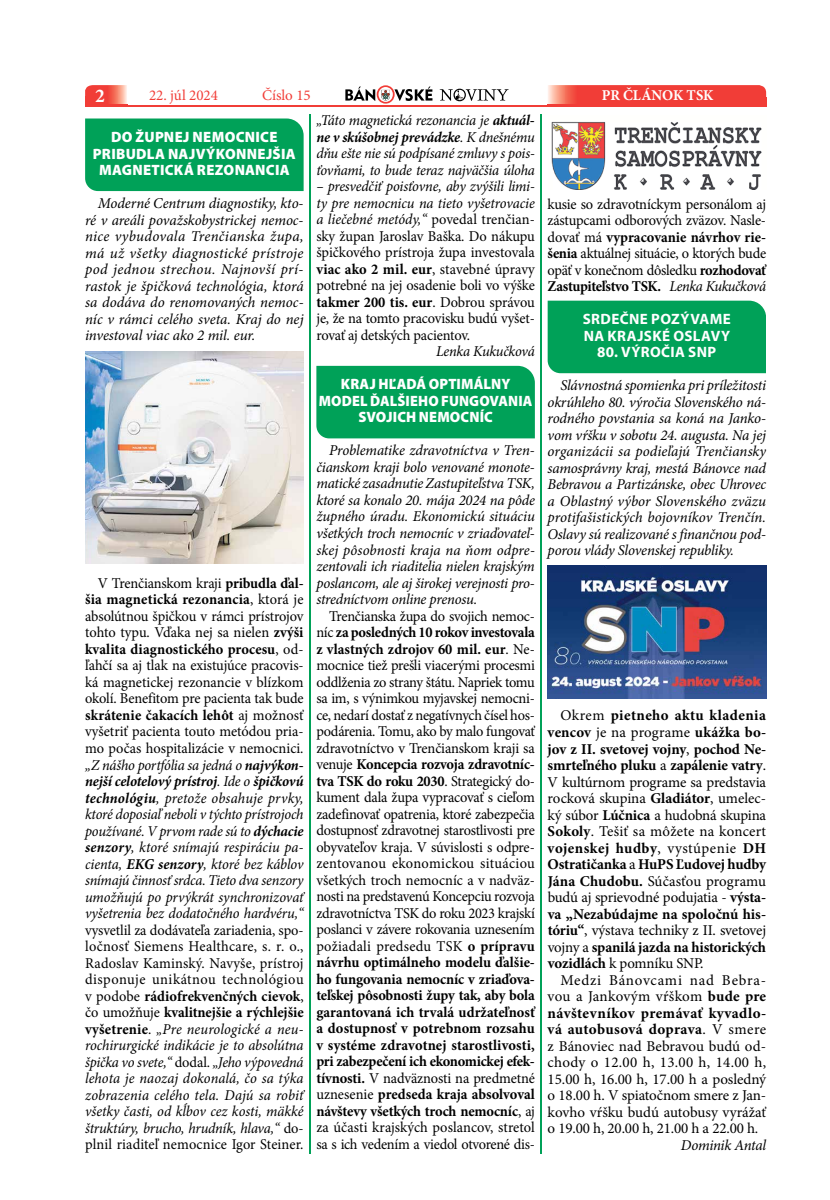
<style>
.page{position:relative;width:830px;height:1200px;background:#fff}
.page>*{position:absolute;margin:0;border:0;box-sizing:border-box;transform-origin:0 0}
.t1{font:700 19.5px "Minion Pro";color:#fff}
.t2{font:15px/16.5px "Minion Pro";letter-spacing:-.01em;color:#000;text-align:justify;scale:.96 1}
.t3{font:italic 15px/16.5px "Minion Pro";letter-spacing:-.015em;color:#000;text-align:justify}
.t4{font:italic 15px/16.5px "Minion Pro";letter-spacing:-.015em;color:#000;text-align:justify;scale:.96 1}
.t5{font:700 15px/16.5px "Minion Pro";letter-spacing:-.005em;color:#000;text-align:justify}
.t6{font:15px/16.5px "Minion Pro";letter-spacing:-.01em;color:#000;text-align:justify}
.t7{font:900 15px/16.5px "Myriad Pro";letter-spacing:.015em;color:#fff;text-align:center}
.t8{font:900 15px/16.5px "Myriad Pro";letter-spacing:.015em;color:#fff;text-align:center;scale:.96 1}
.t9{font:700 15px/16.5px "Myriad Pro";letter-spacing:.025em;color:#fff}
.t10{font:15px "Minion Pro";color:#f13d37}
.t11{font:700 15px "Minion Pro";color:#fff}
.s1{font-weight:700}
.s2{font-style:italic}
.s3{font-weight:700;font-style:italic}
.s4{font-style:normal}
.s5{font-weight:700;font-style:normal}
.s6{font-weight:400}
</style>
<div class="page">
<svg style="left:345px;top:85px;width:87px;height:19px"></svg>
<svg style="left:439px;top:89px;width:69px;height:12px"></svg>
<hr style="left:96px;top:105px;width:657px;height:1px;background:#f13d37">
<svg style="left:547px;top:85px;width:218px;height:20px;background:#f24941"></svg>
<svg style="left:85px;top:85px;width:42px;height:20px"></svg>
<div style="left:85px;top:96px;width:17px;height:10px;background:#f13d37"></div>
<div style="left:748px;top:97px;width:17px;height:9px;background:#f13d37"></div>
<div style="left:86px;top:118px;width:217px;height:73px;background:#00a158"></div>
<div style="left:316px;top:366px;width:218px;height:72px;background:#00a158"></div>
<div style="left:547px;top:300px;width:218px;height:73px;background:#00a158"></div>
<hr style="left:309px;top:114px;width:1px;height:1039px;background:#00a158">
<hr style="left:540px;top:114px;width:1px;height:1039px;background:#00a158">
<img style="left:551px;top:121px;width:211px;height:68px">
<img style="left:85px;top:351px;width:218px;height:212px">
<img style="left:547px;top:565px;width:218px;height:133px">
<h1 class="t1" style="left:95px;top:82px;width:11px">2</h1>
<p class="t10" style="left:149px;top:86px;width:70px">22. júl 2024</p>
<p class="t10" style="left:262px;top:86px;width:50px">Číslo 15</p>
<p class="t11" style="left:601px;top:85px;width:113px">PR ČLÁNOK TSK</p>
<p class="t7" style="left:93px;top:128px;width:204px">DO ŽUPNEJ NEMOCNICE<br>PRIBUDLA NAJVÝKONNEJŠIA<br>MAGNETICKÁ REZONANCIA</p>
<p class="t3" style="left:85px;top:195px;width:220px;text-indent:13px">Moderné Centrum diagnostiky, kto&shy;ré v areáli považskobystrickej nemoc&shy;nice vybudovala Trenčianska župa, má už všetky diagnostické prístroje pod jednou strechou. Najnovší prí&shy;rastok je špičková technológia, ktorá sa dodáva do renomovaných nemoc&shy;níc v rámci celého sveta. Kraj do nej investoval viac ako 2 mil. eur.</p>
<p class="t4" style="left:316px;top:112px;width:229px">„Táto magnetická rezonancia je <span class="s1">aktuál&shy;ne v skúšobnej prevádzke</span>. K dnešnému dňu ešte nie sú podpísané zmluvy s pois&shy;ťovňami, to bude teraz najväčšia úloha</p>
<p class="t2" style="left:316px;top:178px;width:229px"><span class="s2">– presvedčiť poisťovne, aby zvýšili limi&shy;ty pre nemocnicu na tieto vyšetrovacie a liečebné metódy,“</span> povedal trenčian&shy;sky župan Jaroslav Baška. Do nákupu špičkového prístroja župa investovala <span class="s1">viac ako 2 mil. eur</span>, stavebné úpravy potrebné na jej osadenie boli vo výške <span class="s1">takmer 200 tis. eur</span>. Do brou správou je, že na tomto pracovisku budú vyšet&shy;rovať aj detských pacientov.</p>
<p class="t4" style="left:436px;top:343px;width:104px">Lenka Kukučková</p>
<p class="t8" style="left:319px;top:375px;width:224px">KRAJ HĽADÁ OPTIMÁLNY<br>MODEL ĎALŠIEHO FUNGOVANIA<br>SVOJICH NEMOCNÍC</p>
<p class="t3" style="left:316px;top:442px;width:220px;text-indent:13px">Problematike zdravotníctva v Tren&shy;čianskom kraji bolo venované monote&shy;matické zasadnutie Zastupiteľstva TSK, ktoré sa konalo 20. mája 2024 na pôde župného úradu. Ekonomickú situáciu všetkých troch nemocníc v zriaďovateľ&shy;skej pôsobnosti kraja na ňom odpre&shy;zentovali ich riaditelia nielen krajským poslancom, ale aj širokej verejnosti pro&shy;stredníctvom online prenosu.</p>
<p class="t2" style="left:316px;top:607px;width:229px;text-indent:13px">Trenčianska župa do svojich nemoc&shy;níc <span class="s1">za posledných 10 rokov investovala z vlastných zdrojov 60 mil. eur</span>. Ne&shy;mocnice tiež prešli viacerými procesmi oddlženia zo strany štátu. Napriek tomu sa im, s výnimkou myjavskej nemocni&shy;ce, nedarí dostať z negatívnych čísel hos&shy;podárenia. Tomu, ako by malo fungovať zdravotníctvo v Trenčianskom kraji sa venuje <span class="s1">Koncepcia rozvoja zdravotníc&shy;tva TSK do roku 2030</span>. Strategický do&shy;kument dala župa vypracovať s cieľom zadefinovať opatrenia, ktoré zabezpečia dostupnosť zdravotnej starostlivosti pre obyvateľov kraja. V súvislosti s odpre&shy;zentovanou ekonomickou situáciou všetkých troch nemocníc a v nadväz&shy;nosti na predstavenú Koncepciu rozvoja zdravotníctva TSK do roku 2023 krajskí poslanci v závere rokovania uznesením požiadali predsedu TSK <span class="s1">o prípravu návrhu optimálneho modelu ďalšie&shy;ho fungovania nemocníc v zriaďova&shy;teľskej pôsobnosti župy tak, aby bola garantovaná ich trvalá udržateľnosť a dostupnosť v potrebnom rozsahu v systéme zdravotnej starostlivosti, pri zabezpečení ich ekonomickej efek&shy;tívnosti.</span> V nadväznosti na predmetné uznesenie <span class="s1">predseda kraja absolvoval návštevy všetkých troch nemocníc</span>, aj za účasti krajských poslancov, stretol sa s ich vedením a viedol otvorené dis-</p>
<p class="t2" style="left:547px;top:195px;width:229px">kusie so zdravotníckym personálom aj zástupcami odborových zväzov. Nasle&shy;dovať má <span class="s1">vypracovanie návrhov rie&shy;šenia</span> aktuálnej situácie, o ktorých bude opäť v konečnom dôsledku <span class="s1">rozhodovať Zastupiteľstvo TSK.</span> <span class="s2">Lenka Kukučková</span></p>
<p class="t9" style="left:582px;top:310px;width:150px">SRDEČNE POZÝVAME<br>NA KRAJSKÉ OSLAVY</p>
<p class="t9" style="left:597px;top:343px;width:120px">80. VÝROČIA SNP</p>
<p class="t3" style="left:547px;top:377px;width:220px;text-indent:13px">Slávnostná spomienka pri príležitosti okrúhleho 80. výročia Slovenského ná&shy;rodného povstania sa koná na Janko&shy;vom vŕšku v sobotu 24. augusta. Na jej organizácii sa podieľajú Trenčiansky samosprávny kraj, mestá Bánovce nad Bebravou a Partizánske, obec Uhrovec a Oblastný výbor Slovenského zväzu protifašistických bojovníkov Trenčín.<br>Oslavy sú realizované s finančnou pod&shy;porou vlády Slovenskej republiky.</p>
<p class="t2" style="left:85px;top:574px;width:229px;text-indent:13px">V Trenčianskom kraji <span class="s1">pribudla ďal&shy;šia magnetická rezonancia</span>, ktorá je absolútnou špičkou v rámci prístrojov tohto typu. Vďaka nej sa nielen <span class="s1">zvýši kvalita diagnostického procesu</span>, od&shy;ľahčí sa aj tlak na existujúce pracovis&shy;ká magnetickej rezonancie v blízkom okolí. Benefitom pre pacienta tak bude <span class="s1">skrátenie čakacích lehôt</span> aj možnosť vyšetriť pacienta touto metódou pria&shy;mo počas hospitalizácie v nemocnici. <span class="s2">„Z nášho portfólia sa jedná o</span> <span class="s3">najvýkon&shy;nejší celotelový prístroj</span><span class="s2">. Ide o</span> <span class="s3">špičkovú technológiu</span><span class="s2">, pretože obsahuje prvky, ktoré doposiaľ neboli v týchto prístrojoch používané. V prvom rade sú to</span> <span class="s3">dýchacie senzory</span><span class="s2">, ktoré snímajú respiráciu pa&shy;cienta,</span> <span class="s3">EKG senzory</span><span class="s2">, ktoré bez káblov snímajú činnosť srdca. Tieto dva senzory umožňujú po prvýkrát synchronizovať vyšetrenia bez dodatočného hardvéru,“</span></p>
<p class="t4" style="left:85px;top:921px;width:229px"><span class="s4">vysvetlil za dodávateľa zariadenia, spo&shy;ločnosť Siemens Healthcare, s. r. o., Radoslav Kaminský. Navyše, prístroj disponuje unikátnou technológiou v podobe</span> <span class="s5">rádiofrekvenčných cievok</span><span class="s4">, čo umožňuje</span> <span class="s5">kvalitnejšie a rýchlejšie vyšetrenie</span><span class="s4">.</span> „Pre neurologické a neu&shy;rochirurgické indikácie je to absolútna špička vo svete,“ <span class="s4">dodal.</span> „Jeho výpovedná lehota je naozaj dokonalá, čo sa týka zobrazenia celého tela. Dajú sa robiť všetky časti, od kĺbov cez kosti, mäkké štruktúry, brucho, hrudník, hlava,“ <span class="s4">do&shy;plnil riaditeľ nemocnice Igor Steiner.</span></p>
<p class="t5" style="left:547px;top:707px;width:220px;text-indent:13px"><span class="s6">Okrem</span> pietneho aktu kladenia vencov <span class="s6">je na programe</span> ukážka bo&shy;jov z II. svetovej vojny<span class="s6">,</span> pochod Ne&shy;smrteľného pluku <span class="s6">a</span> zapálenie vatry<span class="s6">.<br>V kultúrnom programe sa predstavia rocková skupina</span> Gladiátor<span class="s6">, umelec&shy;ký súbor</span> Lúčnica <span class="s6">a hudobná skupina </span>Sokoly<span class="s6">. Tešiť sa môžete na koncert </span>vojenskej hudby<span class="s6">, vystúpenie</span> DH Ostratičanka <span class="s6">a</span> HuPS Ľudovej hudby Jána Chudobu. <span class="s6">Súčasťou programu budú aj sprievodné podujatia -</span> výsta&shy;va „Nezabúdajme na spoločnú his&shy;tóriu“<span class="s6">, výstava techniky z II. svetovej vojny a</span> spanilá jazda na historických vozidlách <span class="s6">k pomníku SNP.</span></p>
<p class="t6" style="left:547px;top:971px;width:220px;text-indent:13px">Medzi Bánovcami nad Bebra&shy;vou a Jankovým vŕškom <span class="s1">bude pre návštevníkov premávať kyvadlo&shy;vá autobusová doprava</span>. V smere z Bánoviec nad Bebravou budú od&shy;chody o 12.00 h, 13.00 h, 14.00 h, 15.00 h, 16.00 h, 17.00 h a posledný o 18.00 h. V spiatočnom smere z Jan&shy;kovho vŕšku budú autobusy vyrážať o 19.00 h, 20.00 h, 21.00 h a 22.00 h.</p>
<p class="t3" style="left:680px;top:1136px;width:87px">Dominik Antal</p>
</div>
